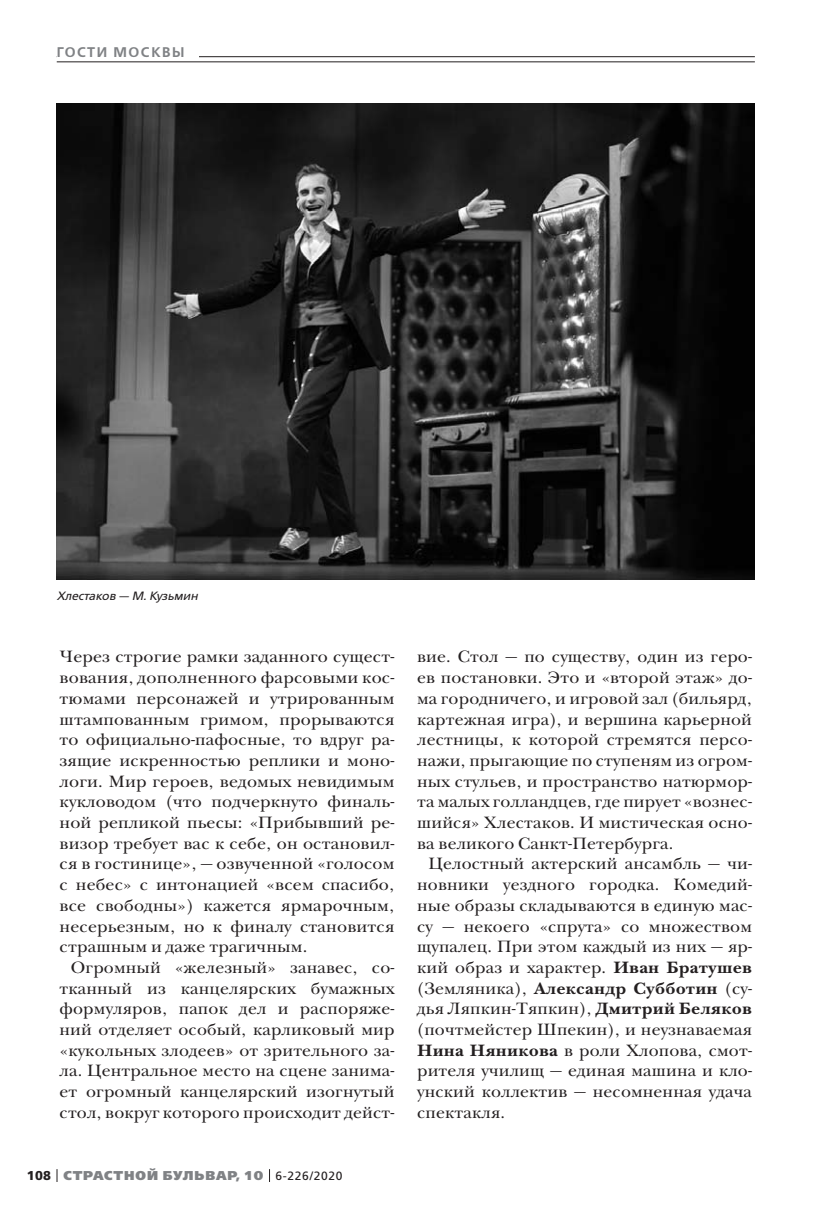
<style>
.page{position:relative;width:823px;height:1219px;background:#fff}
.page>*{position:absolute;margin:0;border:0;box-sizing:border-box;transform-origin:0 0}
.t1{font:17px/20.6px "New Baskerville ITC";letter-spacing:.01em;color:#231f20;text-align:justify}
.t2{font:17px/20.6px "New Baskerville ITC";letter-spacing:.01em;color:#231f20;text-align:justify;scale:1.04 1}
.t3{font:600 14px "Free Set";letter-spacing:.11em;color:#808285}
.t4{font:800 12.8px "Free Set";letter-spacing:.07em;color:#808285}
.t5{font:italic 12px "Free Set";color:#231f20}
.s1{font-weight:700;color:#231f20}
.s2{font-weight:400;font-size:12px;color:#231f20}
.s3{font-weight:700}
</style>
<div class="page">
<svg style="left:57px;top:1169px;width:1px;height:13px"></svg>
<svg style="left:269px;top:1169px;width:1px;height:13px"></svg>
<hr style="left:57px;top:56px;width:697px;height:1px;background:#231f20">
<div style="left:57px;top:41px;width:141px;height:21px;background:#fff"></div>
<hr style="left:57px;top:62px;width:697px;height:1px;background:#231f20">
<img style="left:57px;top:103px;width:697px;height:476px">
<p class="t3" style="left:57px;top:45px;width:129px">ГОСТИ МОСКВЫ</p>
<p class="t5" style="left:57px;top:590px;width:142px">Хлестаков — М. Кузьмин</p>
<p class="t2" style="left:60px;top:648px;width:323px">Через строгие рамки заданного сущест&shy;вования, дополненного фарсовыми кос&shy;тюмами персонажей и утрированным штампованным гримом, прорываются то официально-пафосные, то вдруг ра&shy;зящие искренностью реплики и моно&shy;логи. Мир героев, ведомых невидимым кукловодом (что подчеркнуто финаль&shy;ной репликой пьесы: «Прибывший ре&shy;визор требует вас к себе, он остановил&shy;ся в гостинице», — озвученной «голосом с небес» с интонацией «всем спасибо, все свободны») кажется ярмарочным, несерьезным, но к финалу становится страшным и даже трагичным.</p>
<p class="t1" style="left:60px;top:959px;width:336px;text-indent:11px">Огромный «железный» занавес, со&shy;тканный из канцелярских бумажных формуляров, папок дел и распоряже&shy;ний отделяет особый, карликовый мир «кукольных злодеев» от зрительного за&shy;ла. Центральное место на сцене занима&shy;ет огромный канцелярский изогнутый стол, вокруг которого происходит дейст-</p>
<p class="t4" style="left:27px;top:1169px;width:317px"><span class="s1">108</span> СТРАСТНОЙ БУЛЬВАР, 10 <span class="s2">6-226/2020</span></p>
<p class="t1" style="left:417px;top:648px;width:336px">вие. Стол — по существу, один из геро&shy;ев постановки. Это и «второй этаж» до&shy;ма городничего, и игровой зал (бильярд, картежная игра), и вершина карьерной лестницы, к которой стремятся персо&shy;нажи, прыгающие по ступеням из огром&shy;ных стульев, и пространство натюрмор&shy;та малых голландцев, где пирует «вознес&shy;шийся» Хлестаков. И мистическая осно&shy;ва великого Санкт-Петербурга.</p>
<p class="t1" style="left:417px;top:855px;width:336px;text-indent:11px">Целостный актерский ансамбль — чи&shy;новники уездного городка. Комедий&shy;ные образы складываются в единую мас&shy;су — некоего «спрута» со множеством щупалец. При этом каждый из них — яр&shy;кий образ и характер. <span class="s3">Иван Братушев </span>(Земляника), <span class="s3">Александр Субботин</span> (су&shy;дья Ляпкин-Тяпкин), <span class="s3">Дмитрий Беляков </span>(почтмейстер Шпекин), и неузнаваемая <span class="s3">Нина Няникова</span> в роли Хлопова, смот&shy;рителя училищ — единая машина и кло&shy;унский коллектив — несомненная удача спектакля.</p>
</div>
